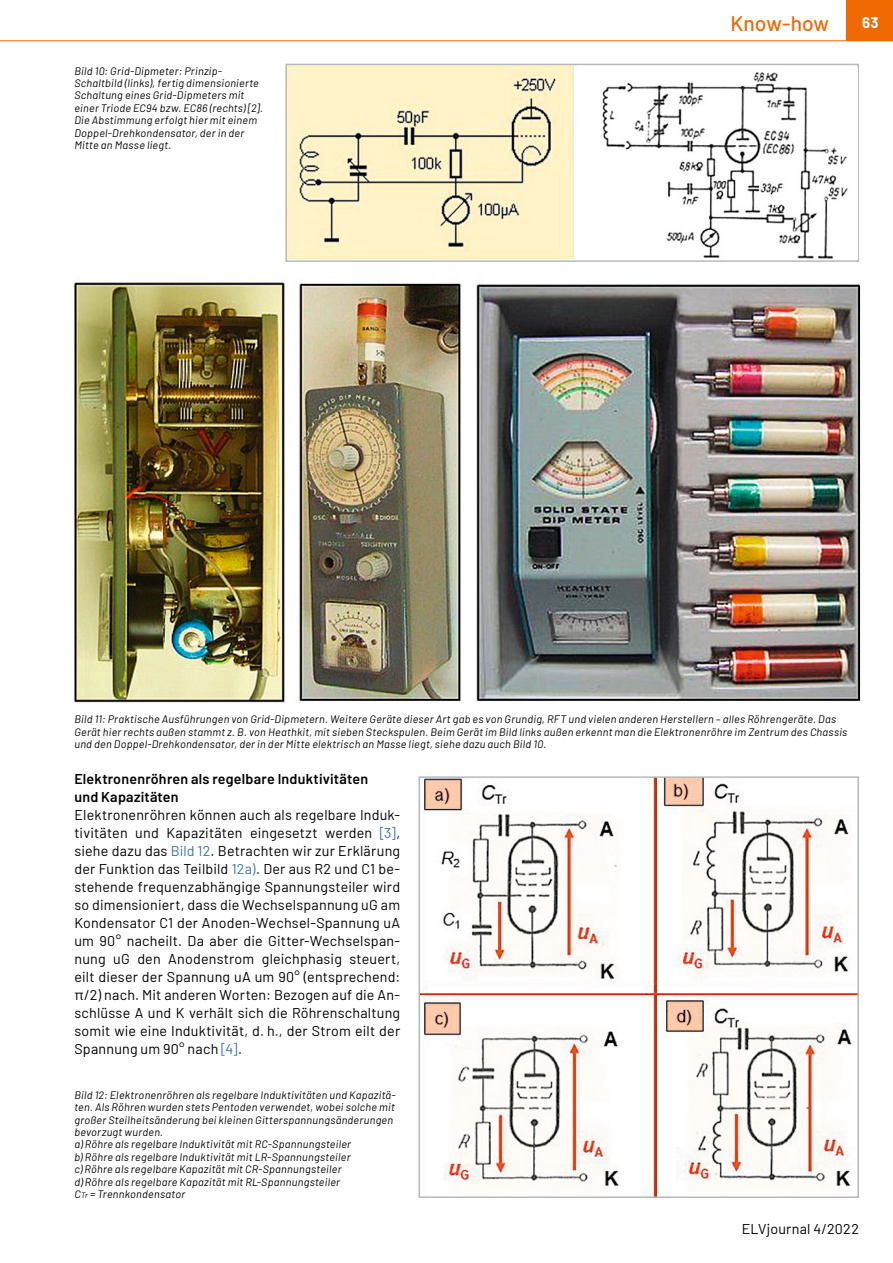
<style>
.page{position:relative;width:893px;height:1263px;background:#fff}
.page>*{position:absolute;margin:0;border:0;box-sizing:border-box;transform-origin:0 0}
.t1{font:500 21px "Barlow";color:#ef6800}
.t2{font:700 15px "Barlow";color:#fff}
.Fließtext_Neuer_Absa{font:14.25px/18px "Barlow";letter-spacing:.015em;color:#000;text-align:justify}
.Fließtext_Neuer_Absa-2{font:600 14.25px "Barlow";letter-spacing:.015em;color:#000}
.Bildunterschrift{font:italic 10.8px/12.3px "Barlow";letter-spacing:.025em;color:#000}
.s1{color:#3a72b8}
.s2{font-size:7.8px}
</style>
<div class="page">
<div style="left:846px;top:0;width:47px;height:40px;background:#ef6800"></div>
<hr style="left:0;top:40px;width:893px;height:1px;background:#ef6800">
<img style="left:288px;top:67px;width:286px;height:192px">
<div style="left:285px;top:64px;width:574px;height:198px;border:2px solid #b6babc"></div>
<img style="left:602px;top:67px;width:255px;height:192px">
<img style="left:74px;top:282px;width:787px;height:421px">
<img style="left:421px;top:779px;width:435px;height:416px">
<div style="left:418px;top:776px;width:441px;height:422px;border:2px solid #b6babc"></div>
<p class="Bildunterschrift" style="left:74px;top:64px;width:190px">Bild 10: Grid-Dipmeter: Prinzip-Schaltbild (links), fertig dimensionierte Schaltung eines Grid-Dipmeters mit einer Triode EC94 bzw. EC86 (rechts) [2].<br>Die Abstimmung erfolgt hier mit einem Doppel-Drehkondensator, der in der Mitte an Masse liegt.</p>
<h1 class="t1" style="left:730px;top:8px;width:100px">Know-how</h1>
<h2 class="t2" style="left:862px;top:11px;width:18px">63</h2>
<p class="Bildunterschrift" style="left:74px;top:712px;width:774px">Bild 11: Praktische Ausführungen von Grid-Dipmetern. Weitere Geräte dieser Art gab es von Grundig, RFT und vielen anderen Herstellern – alles Röhrengeräte. Das<br>Gerät hier rechts außen stammt z. B. von Heathkit, mit sieben Steckspulen. Beim Gerät im Bild links außen erkennt man die Elektronenröhre im Zentrum des Chassis und den Doppel-Drehkondensator, der in der Mitte elektrisch an Masse liegt, siehe dazu auch Bild 10.</p>
<p class="Fließtext_Neuer_Absa-2" style="left:74px;top:768px;width:295px">Elektronenröhren als regelbare Induktivitäten</p>
<p class="Fließtext_Neuer_Absa-2" style="left:74px;top:786px;width:106px">und Kapazitäten</p>
<p class="Fließtext_Neuer_Absa" style="left:74px;top:805px;width:327px">Elektronenröhren können auch als regelbare Induk&shy;tivitäten und Kapazitäten eingesetzt werden <span class="s1">[3]</span>, siehe dazu das <span class="s1">Bild 12</span>. Betrachten wir zur Erklärung der Funktion das Teilbild <span class="s1">12a)</span>. Der aus R2 und C1 be&shy;stehende frequenzabhängige Spannungsteiler wird so dimensioniert, dass die Wechselspannung uG am Kondensator C1 der Anoden-Wechsel-Spannung uA um 90° nacheilt. Da aber die Gitter-Wechselspan&shy;nung uG den Anodenstrom gleichphasig steuert, eilt dieser der Spannung uA um 90° (entsprechend: π/2) nach. Mit anderen Worten: Bezogen auf die An&shy;schlüsse A und K verhält sich die Röhrenschaltung somit wie eine Induktivität, d. h., der Strom eilt der Spannung um 90° nach <span class="s1">[4]</span>.</p>
<p class="Bildunterschrift" style="left:74px;top:1088px;width:323px">Bild 12: Elektronenröhren als regelbare Induktivitäten und Kapazitä&shy;ten. Als Röhren wurden stets Pentoden verwendet, wobei solche mit großer Steilheitsänderung bei kleinen Gitterspannungsänderungen bevorzugt wurden.</p>
<p class="Bildunterschrift" style="left:74px;top:1137px;width:278px">a) Röhre als regelbare Induktivität mit RC-Spannungsteiler</p>
<p class="Bildunterschrift" style="left:74px;top:1150px;width:278px">b) Röhre als regelbare Induktivität mit LR-Spannungsteiler</p>
<p class="Bildunterschrift" style="left:74px;top:1162px;width:269px">c) Röhre als regelbare Kapazität mit CR-Spannungsteiler</p>
<p class="Bildunterschrift" style="left:74px;top:1175px;width:267px">d) Röhre als regelbare Kapazität mit RL-Spannungsteiler</p>
<p class="Bildunterschrift" style="left:74px;top:1187px;width:112px">C<span class="s2">Tr</span> = Trennkondensator</p>
<h3 class="Fließtext_Neuer_Absa" style="left:742px;top:1219px;width:119px">ELVjournal 4/2022</h3>
</div>
